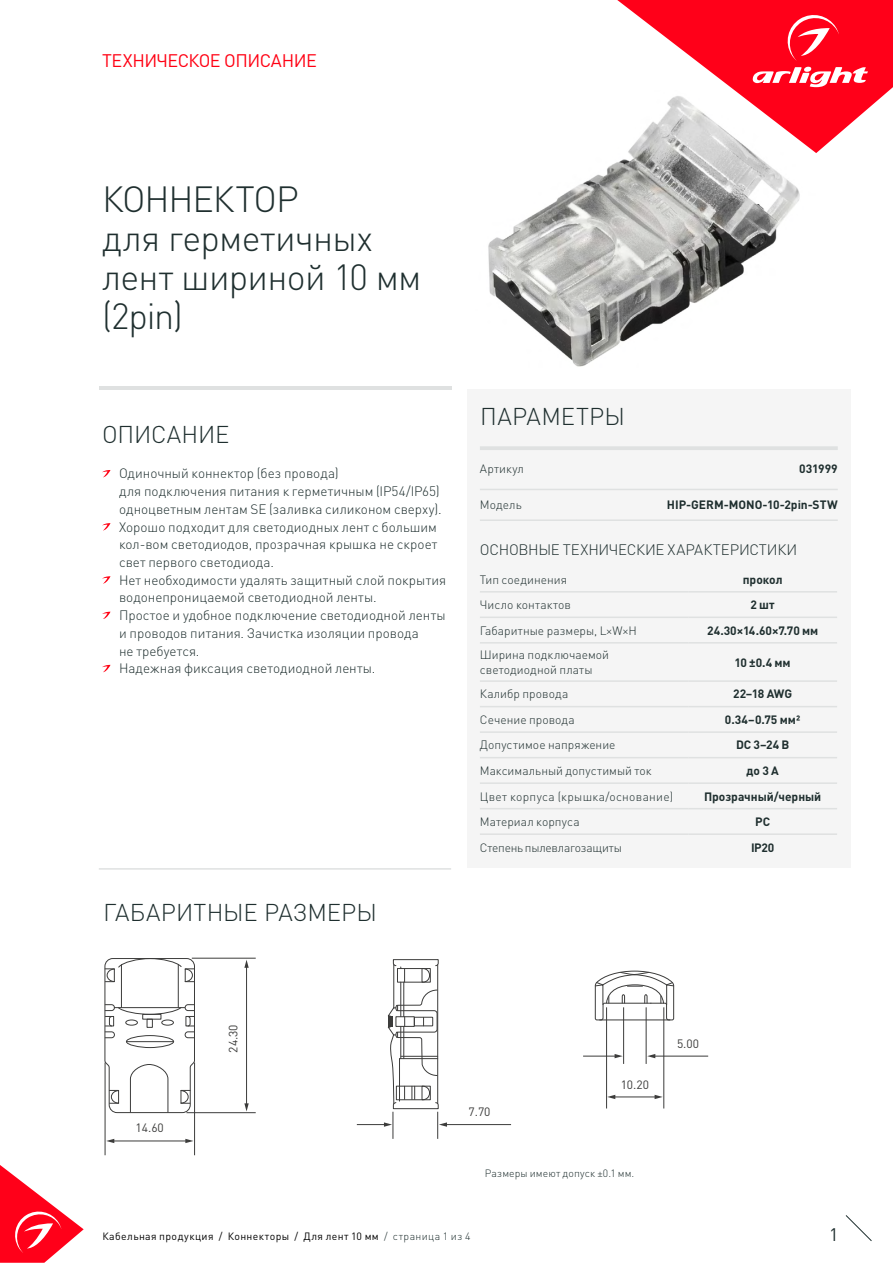
<style>
.page{position:relative;width:893px;height:1263px;background:#fff}
.page>*{position:absolute;margin:0;border:0;box-sizing:border-box;transform-origin:0 0}
.t1{font:300 36px/39px "DIN Pro";letter-spacing:-.025em;color:#1f2f2f}
.t2{font:300 24px "DIN Pro";letter-spacing:.005em;color:#1f2f2f}
.t3{font:18px "DIN Pro";letter-spacing:-.035em;color:#ff0013}
.t4{font:18px "DIN Pro";color:#1f2f2f}
.t5{font:300 15px "DIN Pro";letter-spacing:-.015em;color:#1f2f2f}
.t6{font:300 13.5px/17.7px "DIN Pro";color:#1f2f2f}
.t7{font:300 12px/14.4px "DIN Pro";letter-spacing:.005em;color:#1f2f2f}
.t8{font:700 12px "DIN Pro";letter-spacing:-.005em;color:#1f2f2f}
.t9{font:300 12px "DIN Pro";letter-spacing:.025em;color:#1f2f2f}
.t10{font:12px "DIN Pro";color:#3c3c3b}
.t11{font:300 12px "DIN Pro";letter-spacing:-.02em;color:#1f2f2f}
.t12{font:10.5px "DIN Pro";letter-spacing:.035em;color:#000}
.t13{font:300 10.5px "DIN Pro";letter-spacing:.01em;color:#1f2f2f}
.s1{font-weight:300;color:#1f2f2f}
</style>
<div class="page">
<img style="left:488px;top:153px;width:312px;height:214px">
<svg style="left:617px;top:0;width:276px;height:153px"></svg>
<svg style="left:0;top:1165px;width:84px;height:98px"></svg>
<svg style="left:845px;top:1215px;width:27px;height:26px"></svg>
<div style="left:467px;top:390px;width:383px;height:478px;background:#f5f5f5"></div>
<svg style="left:102px;top:470px;width:9px;height:7px"></svg>
<svg style="left:102px;top:523px;width:9px;height:7px"></svg>
<svg style="left:102px;top:576px;width:9px;height:8px"></svg>
<svg style="left:102px;top:612px;width:9px;height:7px"></svg>
<svg style="left:102px;top:665px;width:9px;height:7px"></svg>
<hr style="left:99px;top:387px;width:352px;height:3px;background:#dfe1e1">
<hr style="left:99px;top:868px;width:352px;height:2px;background:#dfe1e1">
<hr style="left:480px;top:446px;width:96px;height:4px;background:#dfe1e1">
<hr style="left:576px;top:446px;width:262px;height:4px;background:#dfe1e1">
<hr style="left:480px;top:489px;width:96px;height:1px;background:#dfe1e1">
<hr style="left:480px;top:519px;width:96px;height:2px;background:#dfe1e1">
<hr style="left:576px;top:489px;width:262px;height:1px;background:#dfe1e1">
<hr style="left:576px;top:519px;width:262px;height:2px;background:#dfe1e1">
<hr style="left:480px;top:616px;width:208px;height:2px;background:#dfe1e1">
<hr style="left:688px;top:616px;width:149px;height:2px;background:#dfe1e1">
<hr style="left:480px;top:642px;width:208px;height:2px;background:#dfe1e1">
<hr style="left:688px;top:642px;width:149px;height:2px;background:#dfe1e1">
<hr style="left:480px;top:680px;width:208px;height:2px;background:#dfe1e1">
<hr style="left:480px;top:706px;width:208px;height:1px;background:#dfe1e1">
<hr style="left:480px;top:731px;width:208px;height:2px;background:#dfe1e1">
<hr style="left:688px;top:680px;width:149px;height:2px;background:#dfe1e1">
<hr style="left:688px;top:706px;width:149px;height:1px;background:#dfe1e1">
<hr style="left:688px;top:731px;width:149px;height:2px;background:#dfe1e1">
<hr style="left:480px;top:757px;width:208px;height:1px;background:#dfe1e1">
<hr style="left:688px;top:757px;width:149px;height:1px;background:#dfe1e1">
<hr style="left:480px;top:782px;width:208px;height:2px;background:#dfe1e1">
<hr style="left:688px;top:782px;width:149px;height:2px;background:#dfe1e1">
<hr style="left:480px;top:808px;width:208px;height:1px;background:#dfe1e1">
<hr style="left:480px;top:833px;width:208px;height:2px;background:#dfe1e1">
<hr style="left:688px;top:808px;width:149px;height:1px;background:#dfe1e1">
<hr style="left:688px;top:833px;width:149px;height:2px;background:#dfe1e1">
<hr style="left:480px;top:591px;width:208px;height:1px;background:#dfe1e1">
<hr style="left:688px;top:591px;width:149px;height:1px;background:#dfe1e1">
<hr style="left:192px;top:958px;width:64px;height:1px;background:#3c3c3b">
<hr style="left:186px;top:1112px;width:70px;height:1px;background:#3c3c3b">
<hr style="left:194px;top:1062px;width:1px;height:93px;background:#3c3c3b">
<hr style="left:606px;top:1007px;width:1px;height:101px;background:#3c3c3b">
<hr style="left:623px;top:1007px;width:1px;height:57px;background:#3c3c3b">
<hr style="left:646px;top:1007px;width:1px;height:57px;background:#3c3c3b">
<hr style="left:664px;top:1007px;width:1px;height:101px;background:#3c3c3b">
<hr style="left:105px;top:1062px;width:1px;height:93px;background:#3c3c3b">
<hr style="left:113px;top:1140px;width:74px;height:1px;background:#3c3c3b">
<svg style="left:106px;top:1139px;width:8px;height:4px"></svg>
<svg style="left:185px;top:1139px;width:8px;height:4px"></svg>
<hr style="left:614px;top:1096px;width:42px;height:1px;background:#3c3c3b">
<svg style="left:607px;top:1095px;width:8px;height:4px"></svg>
<svg style="left:655px;top:1095px;width:8px;height:4px"></svg>
<hr style="left:445px;top:1124px;width:66px;height:1px;background:#3c3c3b">
<hr style="left:654px;top:1056px;width:54px;height:1px;background:#3c3c3b">
<svg style="left:647px;top:1054px;width:8px;height:4px"></svg>
<hr style="left:583px;top:1056px;width:33px;height:1px;background:#3c3c3b">
<svg style="left:615px;top:1054px;width:8px;height:4px"></svg>
<hr style="left:246px;top:966px;width:1px;height:139px;background:#3c3c3b">
<svg style="left:244px;top:1103px;width:5px;height:8px"></svg>
<svg style="left:244px;top:960px;width:5px;height:8px"></svg>
<hr style="left:393px;top:964px;width:1px;height:44px;background:#3c3c3b">
<svg style="left:393px;top:959px;width:46px;height:24px"></svg>
<hr style="left:400px;top:982px;width:1px;height:34px;background:#3c3c3b">
<hr style="left:403px;top:982px;width:1px;height:34px;background:#3c3c3b">
<svg style="left:357px;top:989px;width:90px;height:150px"></svg>
<hr style="left:437px;top:965px;width:1px;height:138px;background:#3c3c3b">
<svg style="left:104px;top:958px;width:91px;height:155px"></svg>
<svg style="left:594px;top:970px;width:80px;height:51px"></svg>
<h3 class="t3" style="left:102px;top:48px;width:216px">ТЕХНИЧЕСКОЕ ОПИСАНИЕ</h3>
<h1 class="t1" style="left:102px;top:178px;width:321px">КОННЕКТОР<br>для герметичных лент шириной 10 мм (2pin)</h1>
<h2 class="t2" style="left:102px;top:418px;width:129px">ОПИСАНИЕ</h2>
<p class="t6" style="left:119px;top:464px;width:329px">Одиночный коннектор (без провода)<br>для подключения питания к герметичным (IP54/IP65) одноцветным лентам SE (заливка силиконом сверху).<br>Хорошо подходит для светодиодных лент с большим кол-вом светодиодов, прозрачная крышка не скроет свет первого светодиода.<br>Нет необходимости удалять защитный слой покрытия водонепроницаемой светодиодной ленты.<br>Простое и удобное подключение светодиодной ленты и проводов питания. Зачистка изоляции провода<br>не требуется.<br>Надежная фиксация светодиодной ленты.</p>
<h2 class="t2" style="left:103px;top:896px;width:275px">ГАБАРИТНЫЕ РАЗМЕРЫ</h2>
<h2 class="t2" style="left:480px;top:400px;width:146px">ПАРАМЕТРЫ</h2>
<p class="t7" style="left:480px;top:461px;width:46px">Артикул</p>
<p class="t8" style="left:799px;top:461px;width:40px">031999</p>
<p class="t7" style="left:480px;top:497px;width:43px">Модель</p>
<p class="t8" style="left:667px;top:497px;width:172px">HIP-GERM-MONO-10-2pin-STW</p>
<p class="t5" style="left:480px;top:540px;width:319px">ОСНОВНЫЕ ТЕХНИЧЕСКИЕ ХАРАКТЕРИСТИКИ</p>
<p class="t7" style="left:480px;top:572px;width:89px">Тип соединения</p>
<p class="t8" style="left:743px;top:571px;width:41px">прокол</p>
<p class="t7" style="left:480px;top:597px;width:93px">Число контактов</p>
<p class="t8" style="left:751px;top:597px;width:26px">2 шт</p>
<p class="t7" style="left:480px;top:623px;width:159px">Габаритные размеры, L×W×H</p>
<p class="t8" style="left:707px;top:622px;width:113px">24.30×14.60×7.70 мм</p>
<p class="t7" style="left:480px;top:647px;width:131px">Ширина подключаемой светодиодной платы</p>
<p class="t8" style="left:735px;top:654px;width:58px">10 ±0.4 мм</p>
<p class="t7" style="left:480px;top:686px;width:90px">Калибр провода</p>
<p class="t8" style="left:733px;top:686px;width:60px">22–18 AWG</p>
<p class="t7" style="left:480px;top:712px;width:96px">Сечение провода</p>
<p class="t8" style="left:725px;top:711px;width:77px">0.34–0.75 мм²</p>
<p class="t7" style="left:480px;top:737px;width:137px">Допустимое напряжение</p>
<p class="t8" style="left:736px;top:737px;width:55px">DC 3–24 В</p>
<p class="t7" style="left:480px;top:763px;width:173px">Максимальный допустимый ток</p>
<p class="t8" style="left:747px;top:762px;width:34px">до 3 А</p>
<p class="t9" style="left:480px;top:788px;width:195px">Цвет корпуса (крышка/основание)</p>
<p class="t8" style="left:704px;top:788px;width:119px">Прозрачный/черный</p>
<p class="t7" style="left:480px;top:814px;width:101px">Материал корпуса</p>
<p class="t8" style="left:755px;top:813px;width:17px">PC</p>
<p class="t11" style="left:480px;top:839px;width:144px">Степень пылевлагозащиты</p>
<p class="t8" style="left:751px;top:839px;width:25px">IP20</p>
<p class="t10" style="left:136px;top:1120px;width:30px">14.60</p>
<p class="t10" style="left:225px;top:1052px;width:30px;rotate:-90deg">24.30</p>
<p class="t10" style="left:468px;top:1103px;width:24px">7.70</p>
<p class="t10" style="left:621px;top:1076px;width:30px">10.20</p>
<p class="t13" style="left:485px;top:1166px;width:151px">Размеры имеют допуск ±0.1 мм.</p>
<p class="t10" style="left:677px;top:1036px;width:24px">5.00</p>
<p class="t12" style="left:102px;top:1229px;width:370px">Кабельная продукция / Коннекторы / Для лент 10 мм <span class="s1">/ страница 1 из 4</span></p>
<h3 class="t4" style="left:829px;top:1222px;width:11px">1</h3>
</div>
